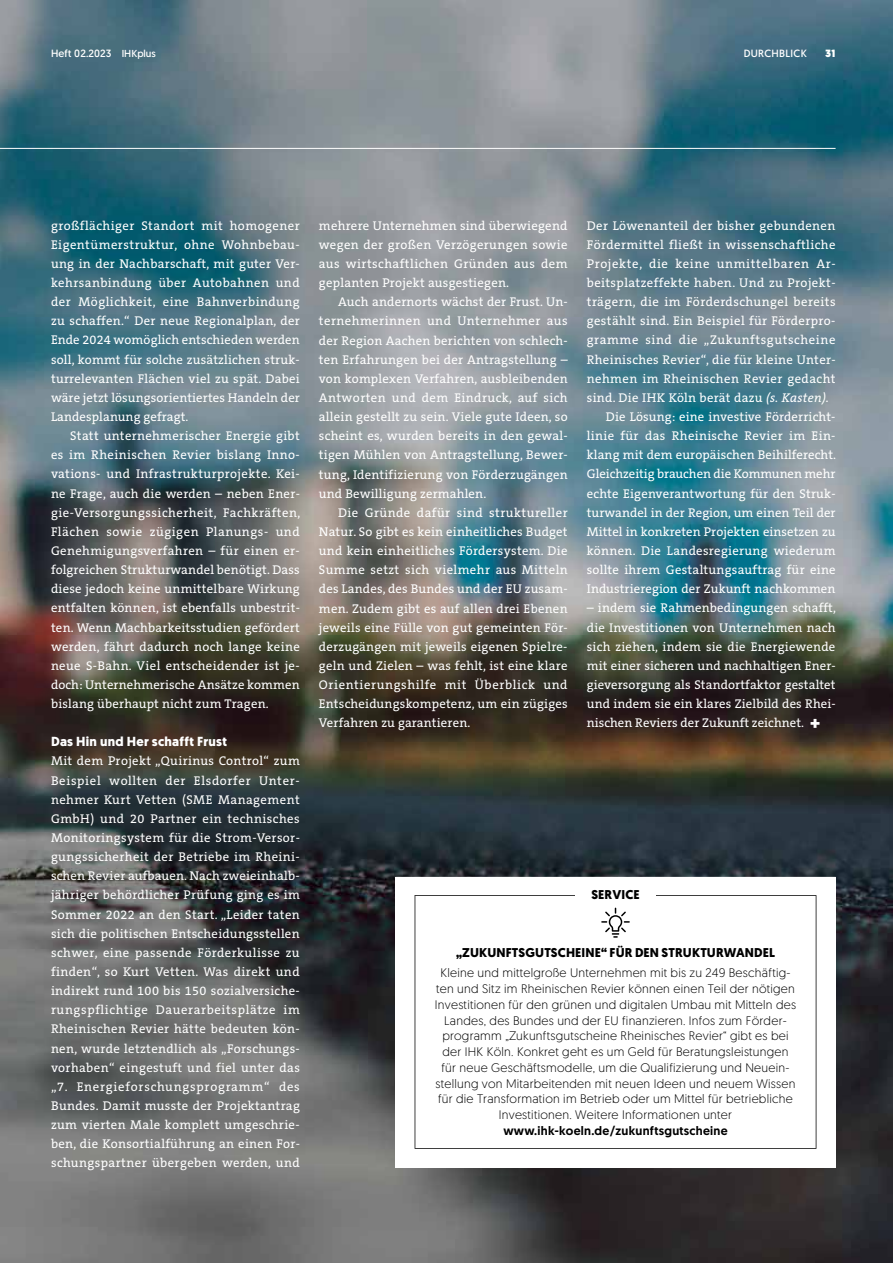
<style>
.page{position:relative;width:893px;height:1263px;background:#fff}
.page>*{position:absolute;margin:0;border:0;box-sizing:border-box;transform-origin:0 0}
.t1{font:700 13.2px "Geomanist";letter-spacing:.02em;color:#fff}
.t2{font:12.75px/19.2px "The Serif B W5 Plain";letter-spacing:.015em;color:#fff;text-align:justify}
.t3{font:12.75px "The Serif B W5 Plain";letter-spacing:.035em;color:#fff}
.t4{font:700 12.75px "Geomanist";letter-spacing:.01em;color:#000}
.t5{font:12.75px "The Serif B W5 Plain";letter-spacing:.05em;color:#fff}
.t6{font:12.75px "The Serif B W5 Plain";letter-spacing:.045em;color:#fff}
.t7{font:300 12.3px/15.8px "Geomanist";letter-spacing:.02em;color:#000;text-align:center}
.t8{font:500 12.3px "Geomanist";letter-spacing:.02em;color:#000}
.t9{font:10.5px "Geomanist";letter-spacing:.01em;color:#fff}
.t10{font:10.5px "Geomanist";letter-spacing:.03em;color:#fff}
.t11{font:900 10.5px "Geomanist";color:#fff}
.s1{font-size:10.2px}
.s2{font-style:italic}
.s3{font-family:"Geomanist";font-weight:900;font-size:18px}
</style>
<div class="page">
<img style="left:0;top:0;width:893px;height:689px">
<img style="left:0;top:689px;width:367px;height:574px">
<img style="left:367px;top:689px;width:526px;height:208px">
<img style="left:367px;top:897px;width:53px;height:366px">
<img style="left:789px;top:897px;width:104px;height:366px">
<img style="left:420px;top:1168px;width:369px;height:95px">
<div style="left:395px;top:877px;width:441px;height:290px;background:#fff"></div>
<hr style="left:0;top:148px;width:836px;height:1px;background:#fff">
<svg style="left:415px;top:895px;width:401px;height:254px"></svg>
<svg style="left:601px;top:908px;width:29px;height:30px"></svg>
<div style="left:575px;top:882px;width:81px;height:17px;background:#fff"></div>
<p class="t9" style="left:51px;top:47px;width:106px">Heft 02.2023 <span class="s1">IHKplus</span></p>
<p class="t10" style="left:744px;top:47px;width:65px">DURCHBLICK</p>
<p class="t11" style="left:825px;top:47px;width:12px">31</p>
<p class="t2" style="left:51px;top:216px;width:250px">großflächiger Standort mit homogener Eigentümerstruktur, ohne Wohnbebau&shy;ung in der Nachbarschaft, mit guter Ver&shy;kehrsanbindung über Autobahnen und der Möglichkeit, eine Bahnverbindung zu schaffen.“ Der neue Regionalplan, der Ende 2024 womöglich entschieden werden soll, kommt für solche zusätzlichen struk&shy;turrelevanten Flächen viel zu spät. Dabei wäre jetzt lösungsorientiertes Handeln der Landes planung gefragt.</p>
<p class="t2" style="left:51px;top:426px;width:251px;text-indent:19px">Statt unternehmerischer Energie gibt es im Rheinischen Revier bislang Inno&shy;vations- und Infrastrukturprojekte. Kei&shy;ne Frage, auch die werden – neben Ener&shy;gie-Versorgungssicherheit, Fachkräften, Flächen sowie zügigen Planungs- und Genehmigungsverfahren – für einen er&shy;folgreichen Strukturwandel benötigt. Dass diese jedoch keine unmittelbare Wirkung entfalten können, ist ebenfalls unbestrit&shy;ten. Wenn Machbarkeitsstudien gefördert werden, fährt dadurch noch lange keine neue S-Bahn. Viel entscheidender ist je&shy;doch: Unternehmerische Ansätze kommen bislang überhaupt nicht zum Tragen.</p>
<p class="t1" style="left:51px;top:733px;width:177px">Das Hin und Her schafft Frust</p>
<p class="t2" style="left:51px;top:751px;width:250px">Mit dem Projekt „Quirinus Control“ zum Beispiel wollten der Elsdorfer Unter&shy;nehmer Kurt Vetten (SME Management GmbH) und 20 Partner ein technisches Monitoringsystem für die Strom-Versor&shy;gungssicherheit der Betriebe im Rheini&shy;schen Revier aufbauen. Nach zweieinhalb&shy;jähriger behördlicher Prüfung ging es im Sommer 2022 an den Start. „Leider taten sich die politischen Entscheidungsstellen schwer, eine passende Förderkulisse zu finden“, so Kurt Vetten. Was direkt und indirekt rund 100 bis 150 sozialversiche&shy;rungspflichtige Dauerarbeitsplätze im Rheinischen Revier hätte bedeuten kön&shy;nen, wurde letztendlich als „Forschungs&shy;vorhaben“ eingestuft und fiel unter das „7. Energieforschungsprogramm“ des Bundes. Damit musste der Projektantrag zum vierten Male komplett umgeschrie&shy;ben, die Konsortialführung an einen For&shy;schungspartner übergeben werden, und</p>
<p class="t2" style="left:319px;top:216px;width:250px">mehrere Unternehmen sind überwiegend wegen der großen Verzögerungen sowie aus wirtschaftlichen Gründen aus dem geplanten Projekt ausgestiegen.</p>
<p class="t2" style="left:319px;top:292px;width:250px;text-indent:19px">Auch andernorts wächst der Frust. Un&shy;ternehmerinnen und Unternehmer aus der Region Aachen berichten von schlech&shy;ten Erfahrungen bei der Antragstellung – von komplexen Verfahren, ausbleibenden Antworten und dem Eindruck, auf sich allein gestellt zu sein. Viele gute Ideen, so scheint es, wurden bereits in den gewal&shy;tigen Mühlen von Antragstellung, Bewer&shy;tung, Identifizierung von Förderzugängen und Bewilligung zermahlen.</p>
<p class="t2" style="left:319px;top:503px;width:250px;text-indent:19px">Die Gründe dafür sind struktureller Natur. So gibt es kein einheitliches Budget und kein einheitliches Fördersystem. Die Summe setzt sich vielmehr aus Mitteln des Landes, des Bundes und der EU zusam&shy;men. Zudem gibt es auf allen drei Ebenen jeweils eine Fülle von gut gemeinten För&shy;derzugängen mit jeweils eigenen Spielre&shy;geln und Zielen – was fehlt, ist eine klare Orientierungshilfe mit Überblick und Entscheidungskompetenz, um ein zügiges Verfahren zu garantieren.</p>
<p class="t2" style="left:587px;top:216px;width:250px">Der Löwenanteil der bisher gebundenen</p>
<p class="t3" style="left:587px;top:236px;width:250px">Fördermittel fließt in wissenschaftliche</p>
<p class="t5" style="left:587px;top:255px;width:250px">Projekte, die keine unmittelbaren Ar-</p>
<p class="t2" style="left:587px;top:273px;width:250px">beitsplatzeffekte haben. Und zu Projekt-</p>
<p class="t3" style="left:587px;top:294px;width:250px">trägern, die im Förderdschungel bereits</p>
<p class="t2" style="left:587px;top:311px;width:250px">gestählt sind. Ein Beispiel für Förderpro-</p>
<p class="t6" style="left:587px;top:332px;width:250px">gramme sind die „Zukunftsgutscheine</p>
<p class="t2" style="left:587px;top:350px;width:250px">Rheinisches Revier“, die für kleine Unter-</p>
<p class="t3" style="left:587px;top:370px;width:250px">nehmen im Rheinischen Revier gedacht</p>
<p class="t2" style="left:587px;top:388px;width:244px">sind. Die IHK Köln berät dazu <span class="s2">(s. Kasten).</span></p>
<p class="t2" style="left:606px;top:407px;width:231px">Die Lösung: eine investive Förderricht-</p>
<p class="t2" style="left:587px;top:426px;width:250px">linie für das Rheinische Revier im Ein-</p>
<p class="t2" style="left:587px;top:445px;width:251px">klang mit dem europäischen Beihilferecht.</p>
<p class="t2" style="left:587px;top:465px;width:250px">Gleichzeitig brauchen die Kommunen mehr</p>
<p class="t2" style="left:587px;top:484px;width:250px">echte Eigenverantwortung für den Struk-</p>
<p class="t2" style="left:587px;top:503px;width:250px">turwandel in der Region, um einen Teil der</p>
<p class="t2" style="left:587px;top:522px;width:250px">Mittel in konkreten Projekten einsetzen zu</p>
<p class="t2" style="left:587px;top:541px;width:250px">können. Die Landesregierung wiederum</p>
<p class="t2" style="left:587px;top:560px;width:250px">sollte ihrem Gestaltungsauftrag für eine</p>
<p class="t2" style="left:587px;top:579px;width:250px">Industrieregion der Zukunft nachkommen</p>
<p class="t2" style="left:587px;top:598px;width:251px">– indem sie Rahmenbedingungen schafft, die Investitionen von Unternehmen nach sich ziehen, indem sie die Energiewende mit einer sicheren und nachhaltigen Ener&shy;gieversorgung als Standortfaktor gestaltet und indem sie ein klares Zielbild des Rhei&shy;nischen Reviers der Zukunft zeichnet. <span class="s3">+</span></p>
<p class="t4" style="left:591px;top:886px;width:50px">SERVICE</p>
<p class="t4" style="left:456px;top:944px;width:320px">„ZUKUNFTSGUTSCHEINE“ FÜR DEN STRUKTURWANDEL</p>
<p class="t7" style="left:435px;top:965px;width:363px">Kleine und mittelgroße Unternehmen mit bis zu 249 Beschäftig&shy;ten und Sitz im Rheinischen Revier können einen Teil der nötigen Investitionen für den grünen und digitalen Umbau mit Mitteln des Landes, des Bundes und der EU finanzieren. Infos zum Förder&shy;programm „Zukunftsgutscheine Rheinisches Revier“ gibt es bei der IHK Köln. Konkret geht es um Geld für Beratungsleistungen für neue Geschäftsmodelle, um die Qualifizierung und Neuein&shy;stellung von Mitarbeitenden mit neuen Ideen und neuem Wissen für die Transformation im Betrieb oder um Mittel für betriebliche Investitionen. Weitere Informationen unter</p>
<p class="t8" style="left:503px;top:1122px;width:226px">www.ihk-koeln.de/zukunftsgutscheine</p>
</div>
